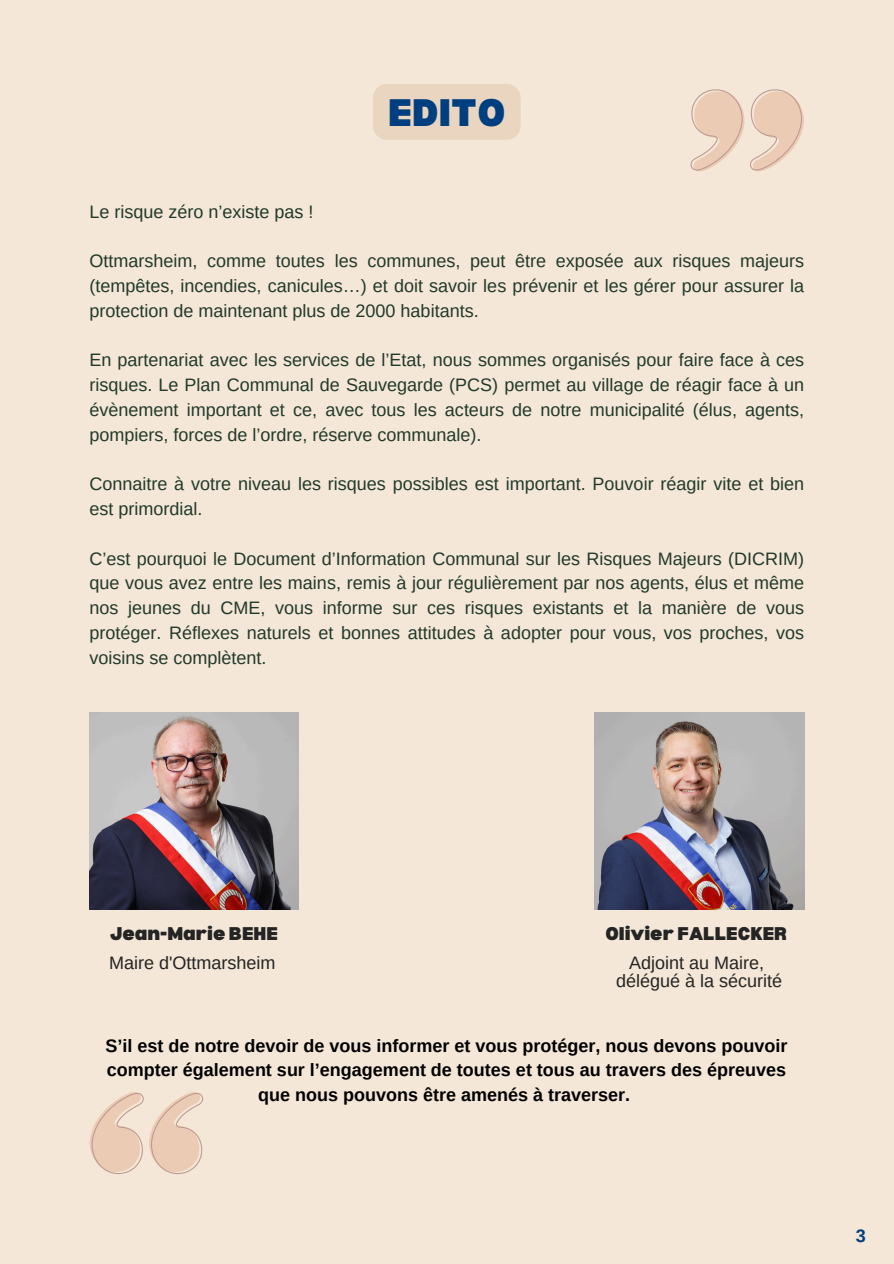
<style>
.page{position:relative;width:894px;height:1264px;background:#fff}
.page>*{position:absolute;margin:0;border:0;box-sizing:border-box;transform-origin:0 0}
.t1{font:900 37.5px "Bernoru";color:#003f7f}
.t2{font:18px/24.8px "Arimo";color:#21392a;text-align:justify}
.t3{font:700 18px/24.8px "Arimo";color:#000;text-align:center}
.t4{font:18px "Arimo";color:#242424}
.t5{font:900 18px "Bernoru";color:#242424}
.t6{font:700 18px "Arimo";color:#003f7f}
</style>
<div class="page">
<div style="left:0;top:0;width:893px;height:1263px;background:#f4e7d7"></div>
<img style="left:594px;top:712px;width:210px;height:197px">
<img style="left:89px;top:712px;width:210px;height:197px">
<svg style="left:90px;top:1092px;width:113px;height:82px"></svg>
<svg style="left:690px;top:89px;width:113px;height:82px"></svg>
<div style="left:373px;top:84px;width:147px;height:56px;background:#ead5c0"></div>
<p class="t1" style="left:388px;top:92px;width:119px">EDITO</p>
<p class="t2" style="left:89px;top:199px;width:225px">Le risque zéro n’existe pas !</p>
<p class="t2" style="left:89px;top:249px;width:716px">Ottmarsheim, comme toutes les communes, peut être exposée aux risques majeurs (tempêtes, incendies, canicules…) et doit savoir les prévenir et les gérer pour assurer la protection de maintenant plus de 2000 habitants.</p>
<p class="t2" style="left:89px;top:348px;width:716px">En partenariat avec les services de l’Etat, nous sommes organisés pour faire face à ces risques. Le Plan Communal de Sauvegarde (PCS) permet au village de réagir face à un évènement important et ce, avec tous les acteurs de notre municipalité (élus, agents, pompiers, forces de l’ordre, réserve communale).</p>
<p class="t2" style="left:89px;top:471px;width:716px">Connaitre à votre niveau les risques possibles est important. Pouvoir réagir vite et bien est primordial.</p>
<p class="t2" style="left:89px;top:546px;width:716px">C’est pourquoi le Document d’Information Communal sur les Risques Majeurs (DICRIM) que vous avez entre les mains, remis à jour régulièrement par nos agents, élus et même nos jeunes du CME, vous informe sur ces risques existants et la manière de vous protéger. Réflexes naturels et bonnes attitudes à adopter pour vous, vos proches, vos voisins se complètent.</p>
<h2 class="t5" style="left:110px;top:923px;width:170px">Jean-Marie BEHE</h2>
<p class="t4" style="left:109px;top:953px;width:168px">Maire d'Ottmarsheim</p>
<p class="t5" style="left:605px;top:923px;width:183px">Olivier FALLECKER</p>
<h2 class="t4" style="left:629px;top:953px;width:136px">Adjoint au Maire,</h2>
<p class="t4" style="left:616px;top:971px;width:168px">délégué à la sécurité</p>
<h2 class="t3" style="left:105px;top:1032px;width:683px">S’il est de notre devoir de vous informer et vous protéger, nous devons pouvoir compter également sur l’engagement de toutes et tous au travers des épreuves que nous pouvons être amenés à traverser.</h2>
<p class="t6" style="left:855px;top:1225px;width:12px">3</p>
</div>
